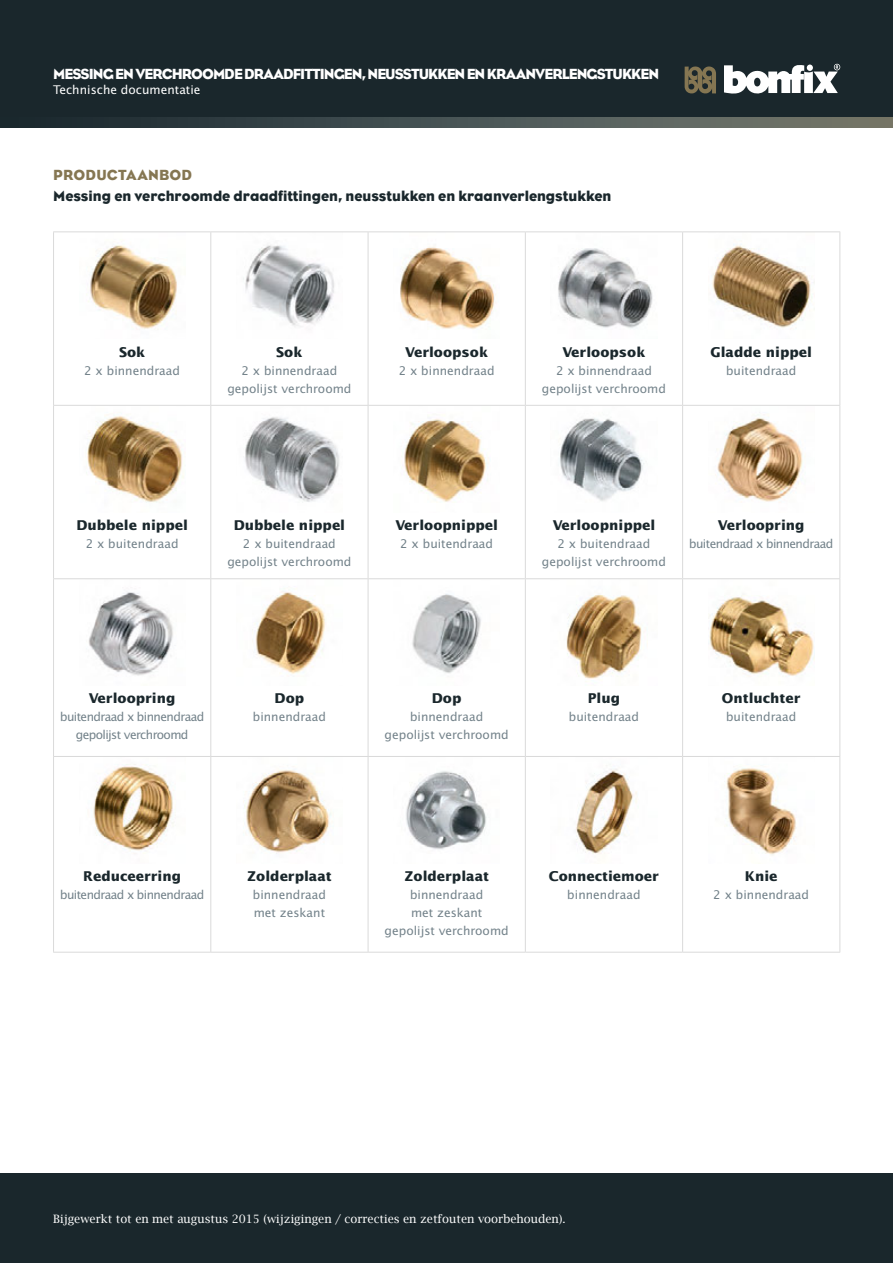
<style>
.page{position:relative;width:893px;height:1263px;background:#fff}
.page>*{position:absolute;margin:0;border:0;box-sizing:border-box;transform-origin:0 0}
.Header_titel_wit{font:15px "Eagle";letter-spacing:-.06em;color:#fff}
.t1{font:15px "Eagle";color:#1a272c}
.t2{font:15px "Eagle";letter-spacing:.01em;color:#857652}
.t3{font:700 13.5px "Lucida Sans Std";color:#1a272c}
.t4{font:12px "Lucida Sans Std";color:#73828a}
.t5{font:12px "Lucida Sans Std";letter-spacing:-.05em;color:#73828a}
.Header_subtitel_wit{font:12px "Lucida Sans Std";color:#fff}
.t6{font:11.55px "Lucida Bright";color:#fff}
</style>
<div class="page">
<div style="left:0;top:21px;width:893px;height:107px;background:linear-gradient(to right,#172731,#787c71)"></div>
<div style="left:0;top:1174px;width:893px;height:89px;background:#1a272c"></div>
<div style="left:0;top:0;width:893px;height:117px;background:#1a272c"></div>
<svg style="left:685px;top:66px;width:31px;height:28px"></svg>
<svg style="left:724px;top:64px;width:116px;height:30px"></svg>
<hr style="left:53px;top:232px;width:1px;height:173px;background:#dadada">
<hr style="left:210px;top:232px;width:1px;height:173px;background:#dadada">
<hr style="left:368px;top:232px;width:1px;height:173px;background:#dadada">
<hr style="left:525px;top:232px;width:1px;height:173px;background:#dadada">
<hr style="left:682px;top:232px;width:1px;height:173px;background:#dadada">
<hr style="left:839px;top:232px;width:1px;height:173px;background:#dadada">
<hr style="left:53px;top:406px;width:1px;height:172px;background:#dadada">
<hr style="left:210px;top:406px;width:1px;height:172px;background:#dadada">
<hr style="left:368px;top:406px;width:1px;height:172px;background:#dadada">
<hr style="left:525px;top:406px;width:1px;height:172px;background:#dadada">
<hr style="left:682px;top:406px;width:1px;height:172px;background:#dadada">
<hr style="left:839px;top:406px;width:1px;height:172px;background:#dadada">
<hr style="left:53px;top:579px;width:1px;height:177px;background:#dadada">
<hr style="left:210px;top:579px;width:1px;height:177px;background:#dadada">
<hr style="left:368px;top:579px;width:1px;height:177px;background:#dadada">
<hr style="left:525px;top:579px;width:1px;height:177px;background:#dadada">
<hr style="left:682px;top:579px;width:1px;height:177px;background:#dadada">
<hr style="left:839px;top:579px;width:1px;height:177px;background:#dadada">
<hr style="left:53px;top:757px;width:1px;height:195px;background:#dadada">
<hr style="left:210px;top:757px;width:1px;height:195px;background:#dadada">
<hr style="left:368px;top:757px;width:1px;height:195px;background:#dadada">
<hr style="left:525px;top:757px;width:1px;height:195px;background:#dadada">
<hr style="left:682px;top:757px;width:1px;height:195px;background:#dadada">
<hr style="left:839px;top:757px;width:1px;height:195px;background:#dadada">
<hr style="left:53px;top:952px;width:158px;height:1px;background:#dadada">
<hr style="left:211px;top:952px;width:157px;height:1px;background:#dadada">
<hr style="left:368px;top:952px;width:157px;height:1px;background:#dadada">
<hr style="left:525px;top:952px;width:158px;height:1px;background:#dadada">
<hr style="left:683px;top:952px;width:157px;height:1px;background:#dadada">
<img style="left:79px;top:232px;width:106px;height:97px">
<img style="left:236px;top:232px;width:107px;height:95px">
<img style="left:394px;top:232px;width:106px;height:97px">
<img style="left:551px;top:232px;width:106px;height:97px">
<img style="left:708px;top:232px;width:106px;height:96px">
<img style="left:87px;top:415px;width:97px;height:88px">
<img style="left:245px;top:417px;width:95px;height:85px">
<img style="left:401px;top:419px;width:86px;height:83px">
<img style="left:560px;top:418px;width:84px;height:83px">
<img style="left:717px;top:415px;width:89px;height:88px">
<img style="left:79px;top:579px;width:106px;height:97px">
<img style="left:236px;top:579px;width:107px;height:95px">
<img style="left:394px;top:579px;width:106px;height:94px">
<img style="left:551px;top:579px;width:106px;height:100px">
<img style="left:708px;top:579px;width:106px;height:98px">
<img style="left:93px;top:764px;width:81px;height:90px">
<img style="left:243px;top:770px;width:89px;height:84px">
<img style="left:406px;top:771px;width:81px;height:79px">
<img style="left:576px;top:769px;width:61px;height:85px">
<img style="left:724px;top:768px;width:73px;height:88px">
<hr style="left:53px;top:231px;width:158px;height:1px;background:#dadada">
<hr style="left:211px;top:231px;width:157px;height:1px;background:#dadada">
<hr style="left:368px;top:231px;width:157px;height:1px;background:#dadada">
<hr style="left:525px;top:231px;width:158px;height:1px;background:#dadada">
<hr style="left:683px;top:231px;width:157px;height:1px;background:#dadada">
<hr style="left:53px;top:405px;width:158px;height:1px;background:#dadada">
<hr style="left:211px;top:405px;width:157px;height:1px;background:#dadada">
<hr style="left:368px;top:405px;width:157px;height:1px;background:#dadada">
<hr style="left:525px;top:405px;width:158px;height:1px;background:#dadada">
<hr style="left:683px;top:405px;width:157px;height:1px;background:#dadada">
<hr style="left:53px;top:578px;width:158px;height:1px;background:#dadada">
<hr style="left:211px;top:578px;width:157px;height:1px;background:#dadada">
<hr style="left:368px;top:578px;width:157px;height:1px;background:#dadada">
<hr style="left:525px;top:578px;width:158px;height:1px;background:#dadada">
<hr style="left:683px;top:578px;width:157px;height:1px;background:#dadada">
<hr style="left:53px;top:756px;width:158px;height:1px;background:#dadada">
<hr style="left:211px;top:756px;width:157px;height:1px;background:#dadada">
<hr style="left:368px;top:756px;width:157px;height:1px;background:#dadada">
<hr style="left:525px;top:756px;width:158px;height:1px;background:#dadada">
<hr style="left:683px;top:756px;width:157px;height:1px;background:#dadada">
<p class="Header_titel_wit" style="left:53px;top:65px;width:607px">MESSING EN VERCHROOMDE DRAADFITTINGEN, NEUSSTUKKEN EN KRAANVERLENGSTUKKEN</p>
<p class="Header_subtitel_wit" style="left:53px;top:82px;width:149px">Technische documentatie</p>
<p class="t2" style="left:53px;top:167px;width:141px">PRODUCTAANBOD</p>
<p class="t1" style="left:53px;top:188px;width:560px">Messing en verchroomde draadfittingen, neusstukken en kraanverlengstukken</p>
<p class="t3" style="left:119px;top:344px;width:28px">Sok</p>
<p class="t4" style="left:84px;top:363px;width:97px">2 x binnendraad</p>
<p class="t3" style="left:276px;top:344px;width:28px">Sok</p>
<p class="t4" style="left:241px;top:363px;width:97px">2 x binnendraad</p>
<p class="t4" style="left:227px;top:381px;width:126px">gepolijst verchroomd</p>
<p class="t3" style="left:405px;top:344px;width:85px">Verloopsok</p>
<p class="t4" style="left:399px;top:363px;width:97px">2 x binnendraad</p>
<p class="t3" style="left:562px;top:344px;width:85px">Verloopsok</p>
<p class="t4" style="left:556px;top:363px;width:97px">2 x binnendraad</p>
<p class="t4" style="left:542px;top:381px;width:126px">gepolijst verchroomd</p>
<p class="t3" style="left:710px;top:344px;width:103px">Gladde nippel</p>
<p class="t4" style="left:726px;top:363px;width:72px">buitendraad</p>
<p class="t3" style="left:76px;top:517px;width:113px">Dubbele nippel</p>
<p class="t4" style="left:86px;top:537px;width:94px">2 x buitendraad</p>
<p class="t3" style="left:234px;top:517px;width:113px">Dubbele nippel</p>
<p class="t4" style="left:243px;top:537px;width:94px">2 x buitendraad</p>
<p class="t4" style="left:227px;top:555px;width:126px">gepolijst verchroomd</p>
<p class="t3" style="left:395px;top:517px;width:104px">Verloopnippel</p>
<p class="t4" style="left:400px;top:537px;width:94px">2 x buitendraad</p>
<p class="t3" style="left:553px;top:517px;width:104px">Verloopnippel</p>
<p class="t4" style="left:557px;top:537px;width:94px">2 x buitendraad</p>
<p class="t4" style="left:542px;top:555px;width:126px">gepolijst verchroomd</p>
<p class="t3" style="left:718px;top:517px;width:88px">Verloopring</p>
<p class="t5" style="left:689px;top:537px;width:146px">buitendraad x binnendraad</p>
<p class="t3" style="left:89px;top:691px;width:88px">Verloopring</p>
<p class="t5" style="left:60px;top:710px;width:146px">buitendraad x binnendraad</p>
<p class="t5" style="left:76px;top:728px;width:114px">gepolijst verchroomd</p>
<p class="t3" style="left:275px;top:691px;width:31px">Dop</p>
<p class="t4" style="left:253px;top:710px;width:75px">binnendraad</p>
<p class="t3" style="left:432px;top:691px;width:31px">Dop</p>
<p class="t4" style="left:410px;top:710px;width:75px">binnendraad</p>
<p class="t4" style="left:385px;top:728px;width:126px">gepolijst verchroomd</p>
<p class="t3" style="left:588px;top:691px;width:34px">Plug</p>
<p class="t4" style="left:569px;top:710px;width:72px">buitendraad</p>
<p class="t3" style="left:722px;top:691px;width:80px">Ontluchter</p>
<p class="t4" style="left:726px;top:710px;width:72px">buitendraad</p>
<p class="t3" style="left:83px;top:869px;width:100px">Reduceerring</p>
<p class="t5" style="left:60px;top:888px;width:146px">buitendraad x binnendraad</p>
<p class="t3" style="left:247px;top:869px;width:86px">Zolderplaat</p>
<p class="t4" style="left:253px;top:888px;width:75px">binnendraad</p>
<p class="t4" style="left:254px;top:906px;width:73px">met zeskant</p>
<p class="t3" style="left:404px;top:869px;width:86px">Zolderplaat</p>
<p class="t4" style="left:410px;top:888px;width:75px">binnendraad</p>
<p class="t4" style="left:411px;top:906px;width:73px">met zeskant</p>
<p class="t4" style="left:385px;top:924px;width:126px">gepolijst verchroomd</p>
<p class="t3" style="left:549px;top:869px;width:112px">Connectiemoer</p>
<p class="t4" style="left:567px;top:888px;width:75px">binnendraad</p>
<p class="t3" style="left:745px;top:869px;width:34px">Knie</p>
<p class="t4" style="left:713px;top:888px;width:97px">2 x binnendraad</p>
<p class="t6" style="left:53px;top:1212px;width:514px">Bijgewerkt tot en met augustus 2015 (wijzigingen / correcties en zetfouten voorbehouden).</p>
</div>
